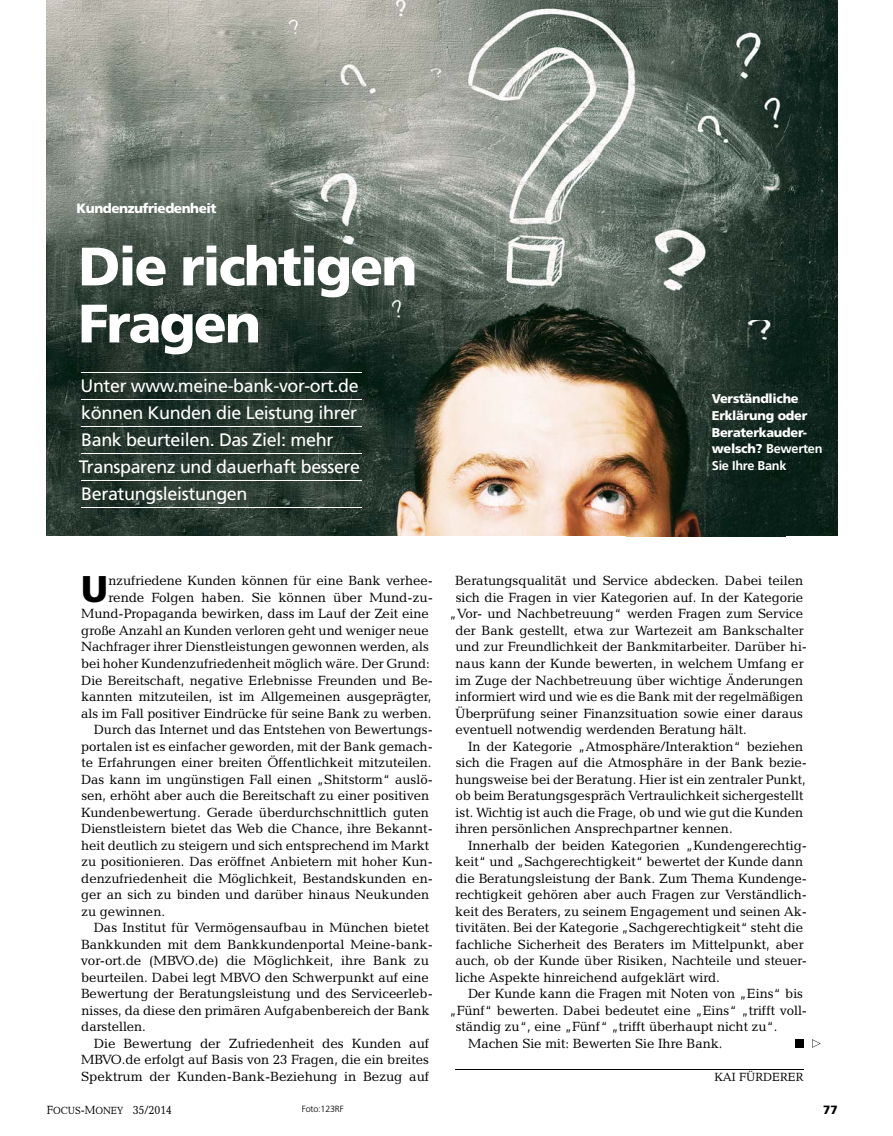
<style>
.page{position:relative;width:893px;height:1136px;background:#fff}
.page>*{position:absolute;margin:0;border:0;box-sizing:border-box;transform-origin:0 0}
.t1{font:900 54px/57px "Frutiger";letter-spacing:-.035em;color:#fff}
.t2{font:900 37.2px "Frutiger";color:#000}
.t3{font:18px/27px "Frutiger";letter-spacing:-.02em;color:#fff}
.t4{font:13.5px "Candida Focus Roman";color:#000}
.t5{font:900 13.5px "Frutiger";letter-spacing:-.035em;color:#fff}
.t6{font:900 12.75px/16.5px "Frutiger";letter-spacing:-.02em;color:#fff}
.t7{font:12px "Candida Focus Roman";color:#000;scale:.9 1}
.t8{font:12px "Candida Focus Roman";color:#000}
.t9{font:900 12px "Frutiger";color:#000}
.t10{font:300 9px "Frutiger";letter-spacing:-.02em;color:#000}
.s1{font-weight:700}
.s2{font-size:10.5px}
</style>
<div class="page">
<img style="left:47px;top:0;width:790px;height:536px">
<hr style="left:81px;top:372px;width:280px;height:1px;background:#fff">
<hr style="left:81px;top:399px;width:280px;height:1px;background:#fff">
<hr style="left:81px;top:426px;width:280px;height:1px;background:#fff">
<hr style="left:81px;top:453px;width:280px;height:1px;background:#fff">
<hr style="left:81px;top:480px;width:280px;height:1px;background:#fff">
<hr style="left:81px;top:507px;width:280px;height:1px;background:#fff">
<div style="left:795px;top:1039px;width:9px;height:8px;background:#000"></div>
<svg style="left:812px;top:1039px;width:9px;height:8px"></svg>
<hr style="left:455px;top:1069px;width:349px;height:1px;background:#000">
<p class="t5" style="left:77px;top:203px;width:142px">Kundenzufriedenheit</p>
<h1 class="t1" style="left:78px;top:242px;width:341px">Die richtigen<br>Fragen</h1>
<h3 class="t3" style="left:79px;top:373px;width:283px">Unter www.meine-bank-vor-ort.de können Kunden die Leistung ihrer<br>Bank beurteilen. Das Ziel: mehr<br>Transparenz und dauerhaft bessere<br>Beratungsleistungen</h3>
<p class="t6" style="left:712px;top:392px;width:112px">Verständliche<br>Erklärung oder<br>Beraterkauder&shy;welsch? <span class="s1">Bewerten<br>Sie Ihre Bank</span></p>
<h2 class="t2" style="left:81px;top:574px;width:28px">U</h2>
<p class="t4" style="left:108px;top:576px;width:326px">nzufriedene Kunden können für eine Bank verhee-</p>
<p class="t4" style="left:108px;top:592px;width:326px">rende Folgen haben. Sie können über Mund-zu-</p>
<p class="t4" style="left:81px;top:609px;width:349px">Mund-Propaganda bewirken, dass im Lauf der Zeit eine</p>
<p class="t4" style="left:81px;top:625px;width:349px">große Anzahl an Kunden verloren geht und weniger neue</p>
<p class="t4" style="left:81px;top:642px;width:349px">Nachfrager ihrer Dienstleistungen gewonnen werden, als</p>
<p class="t4" style="left:81px;top:658px;width:350px">bei hoher Kundenzufriedenheit möglich wäre. Der Grund:</p>
<p class="t4" style="left:81px;top:675px;width:353px">Die Bereitschaft, negative Erlebnisse Freunden und Be-</p>
<p class="t4" style="left:81px;top:691px;width:352px">kannten mitzuteilen, ist im Allgemeinen ausgeprägter,</p>
<p class="t4" style="left:81px;top:708px;width:352px">als im Fall positiver Eindrücke für seine Bank zu werben.</p>
<p class="t4" style="left:94px;top:724px;width:341px">Durch das Internet und das Entstehen von Bewertungs-</p>
<p class="t4" style="left:81px;top:741px;width:353px">portalen ist es einfacher geworden, mit der Bank gemach-</p>
<p class="t4" style="left:81px;top:757px;width:352px">te Erfahrungen einer breiten Öffentlichkeit mitzuteilen.</p>
<p class="t4" style="left:81px;top:774px;width:353px">Das kann im ungünstigen Fall einen „Shitstorm“ auslö-</p>
<p class="t4" style="left:81px;top:790px;width:349px">sen, erhöht aber auch die Bereitschaft zu einer positiven</p>
<p class="t4" style="left:81px;top:807px;width:350px">Kundenbewertung. Gerade überdurchschnittlich guten</p>
<p class="t4" style="left:81px;top:823px;width:353px">Dienstleistern bietet das Web die Chance, ihre Bekannt-</p>
<p class="t4" style="left:81px;top:840px;width:350px">heit deutlich zu steigern und sich entsprechend im Markt</p>
<p class="t4" style="left:82px;top:856px;width:353px">zu positionieren. Das eröffnet Anbietern mit hoher Kun-</p>
<p class="t4" style="left:81px;top:873px;width:353px">denzufriedenheit die Möglichkeit, Bestandskunden en-</p>
<p class="t4" style="left:81px;top:889px;width:349px">ger an sich zu binden und darüber hinaus Neukunden</p>
<p class="t4" style="left:82px;top:906px;width:85px">zu gewinnen.</p>
<p class="t4" style="left:94px;top:922px;width:337px">Das Institut für Vermögensaufbau in München bietet</p>
<p class="t4" style="left:81px;top:939px;width:353px">Bankkunden mit dem Bankkundenportal Meine-bank-</p>
<p class="t4" style="left:81px;top:955px;width:350px">vor-ort.de (MBVO.de) die Möglichkeit, ihre Bank zu</p>
<p class="t4" style="left:81px;top:972px;width:349px">beurteilen. Dabei legt MBVO den Schwerpunkt auf eine</p>
<p class="t4" style="left:81px;top:988px;width:353px">Bewertung der Beratungsleistung und des Serviceerleb-</p>
<p class="t4" style="left:81px;top:1005px;width:350px">nisses, da diese den primären Aufgabenbereich der Bank</p>
<p class="t4" style="left:81px;top:1021px;width:66px">darstellen.</p>
<p class="t4" style="left:94px;top:1038px;width:337px">Die Bewertung der Zufriedenheit des Kunden auf</p>
<p class="t4" style="left:81px;top:1054px;width:349px">MBVO.de erfolgt auf Basis von 23 Fragen, die ein breites</p>
<p class="t4" style="left:81px;top:1071px;width:350px">Spektrum der Kunden-Bank-Beziehung in Bezug auf</p>
<p class="t4" style="left:455px;top:576px;width:350px">Beratungsqualität und Service abdecken. Dabei teilen</p>
<p class="t4" style="left:456px;top:592px;width:349px">sich die Fragen in vier Kategorien auf. In der Kategorie</p>
<p class="t4" style="left:449px;top:609px;width:355px">„Vor- und Nachbetreuung“ werden Fragen zum Service</p>
<p class="t4" style="left:455px;top:625px;width:350px">der Bank gestellt, etwa zur Wartezeit am Bankschalter</p>
<p class="t4" style="left:455px;top:642px;width:353px">und zur Freundlichkeit der Bankmitarbeiter. Darüber hi-</p>
<p class="t4" style="left:456px;top:658px;width:350px">naus kann der Kunde bewerten, in welchem Umfang er</p>
<p class="t4" style="left:456px;top:675px;width:349px">im Zuge der Nachbetreuung über wichtige Änderungen</p>
<p class="t4" style="left:456px;top:691px;width:349px">informiert wird und wie es die Bank mit der regelmäßigen</p>
<p class="t4" style="left:455px;top:708px;width:350px">Überprüfung seiner Finanzsituation sowie einer daraus</p>
<p class="t4" style="left:455px;top:724px;width:293px">eventuell notwendig werdenden Beratung hält.</p>
<p class="t4" style="left:468px;top:741px;width:337px">In der Kategorie „Atmosphäre/Interaktion“ beziehen</p>
<p class="t4" style="left:456px;top:757px;width:353px">sich die Fragen auf die Atmosphäre in der Bank bezie-</p>
<p class="t4" style="left:455px;top:774px;width:352px">hungsweise bei der Beratung. Hier ist ein zentraler Punkt,</p>
<p class="t4" style="left:455px;top:790px;width:349px">ob beim Beratungsgespräch Vertraulichkeit sichergestellt</p>
<p class="t4" style="left:456px;top:807px;width:349px">ist. Wichtig ist auch die Frage, ob und wie gut die Kunden</p>
<p class="t4" style="left:456px;top:823px;width:279px">ihren persönlichen Ansprechpartner kennen.</p>
<p class="t4" style="left:468px;top:840px;width:341px">Innerhalb der beiden Kategorien „Kundengerechtig-</p>
<p class="t4" style="left:455px;top:856px;width:350px">keit“ und „Sachgerechtigkeit“ bewertet der Kunde dann</p>
<p class="t4" style="left:455px;top:873px;width:353px">die Beratungsleistung der Bank. Zum Thema Kundenge-</p>
<p class="t4" style="left:456px;top:889px;width:353px">rechtigkeit gehören aber auch Fragen zur Verständlich-</p>
<p class="t4" style="left:455px;top:906px;width:353px">keit des Beraters, zu seinem Engagement und seinen Ak-</p>
<p class="t4" style="left:456px;top:922px;width:349px">tivitäten. Bei der Kategorie „Sachgerechtigkeit“ steht die</p>
<p class="t4" style="left:456px;top:939px;width:349px">fachliche Sicherheit des Beraters im Mittelpunkt, aber</p>
<p class="t4" style="left:455px;top:955px;width:353px">auch, ob der Kunde über Risiken, Nachteile und steuer-</p>
<p class="t4" style="left:455px;top:972px;width:266px">liche Aspekte hinreichend aufgeklärt wird.</p>
<p class="t4" style="left:468px;top:988px;width:337px">Der Kunde kann die Fragen mit Noten von „Eins“ bis</p>
<p class="t4" style="left:449px;top:1005px;width:359px">„Fünf“ bewerten. Dabei bedeutet eine „Eins“ „trifft voll-</p>
<p class="t4" style="left:456px;top:1021px;width:323px">ständig zu“, eine „Fünf“ „trifft überhaupt nicht zu“.</p>
<p class="t4" style="left:468px;top:1038px;width:256px">Machen Sie mit: Bewerten Sie Ihre Bank.</p>
<p class="t8" style="left:714px;top:1072px;width:91px">KAI FÜRDERER</p>
<p class="t7" style="left:47px;top:1105px;width:141px">F<span class="s2">OCUS</span>-M<span class="s2">ONEY</span> 35/2014</p>
<p class="t10" style="left:302px;top:1105px;width:43px">Foto:123RF</p>
<p class="t9" style="left:823px;top:1104px;width:16px">77</p>
</div>
